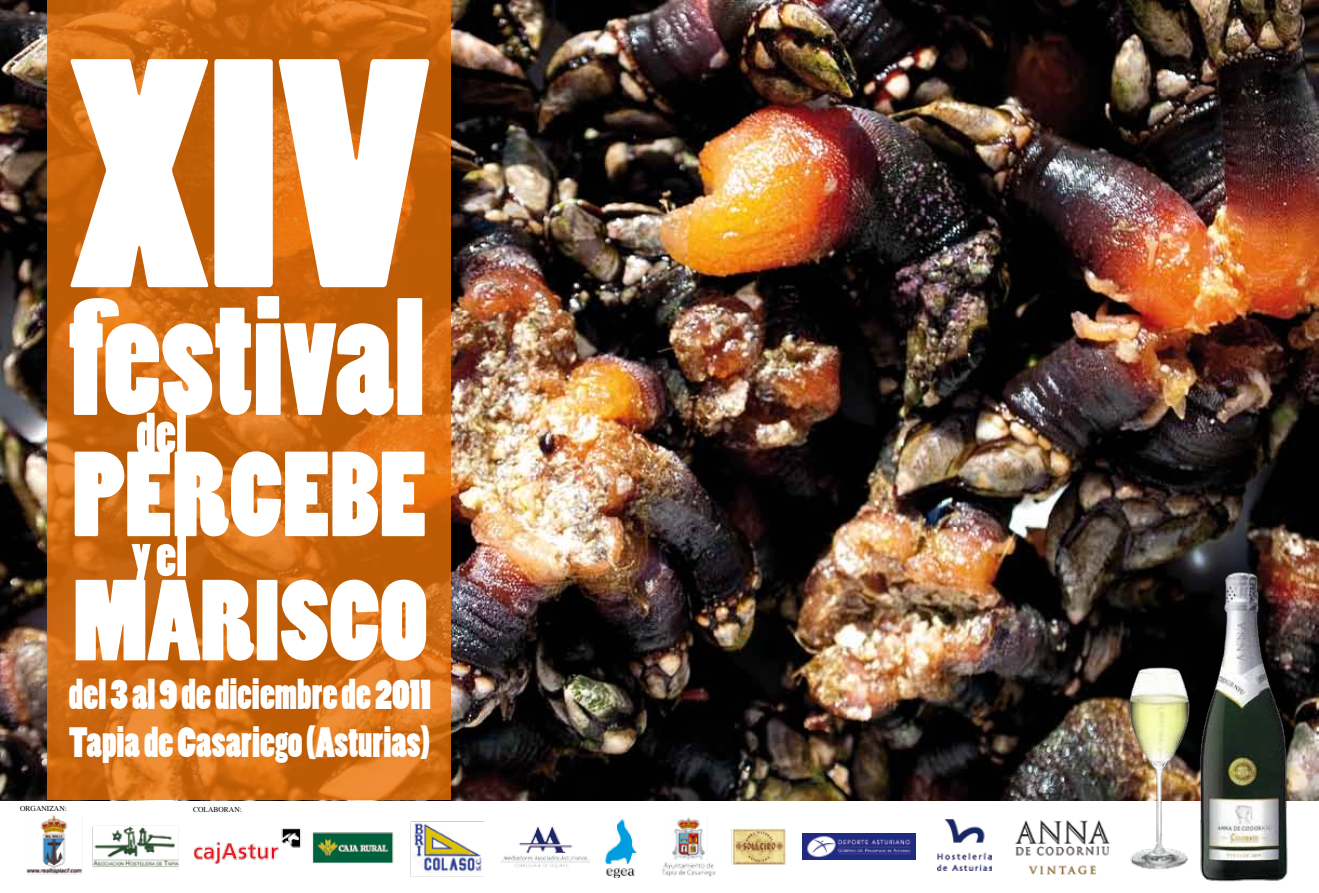
<style>
.page{position:relative;width:1319px;height:893px;background:#fff}
.page>*{position:absolute;margin:0;border:0;box-sizing:border-box;transform-origin:0 0}
.t1{font:304.05px "Poplar Std";color:#fff}
.t2{font:152.7px "Poplar Std";color:#fff}
.t3{font:112.8px "Poplar Std";color:#fff}
.t4{font:107.25px "Poplar Std";color:#fff}
.t5{font:53.55px "Poplar Std";color:#fff}
.t6{font:39.6px/47.5px "Poplar Std";color:#fff}
.t7{font:7.5px "Times";color:#000}
</style>
<div class="page">
<img style="left:0;top:0;width:1318px;height:801px">
<svg style="left:47px;top:1px;width:404px;height:799px;background:#cd680f"></svg>
<img style="left:26px;top:815px;width:760px;height:62px">
<img style="left:802px;top:833px;width:112px;height:26px">
<img style="left:937px;top:820px;width:54px;height:51px">
<img style="left:1015px;top:820px;width:95px;height:54px">
<img style="left:1123px;top:569px;width:168px;height:313px">
<h1 class="t1" style="left:70px;top:8px;width:360px">XIV</h1>
<h2 class="t2" style="left:69px;top:275px;width:358px">festival</h2>
<h3 class="t5" style="left:136px;top:405px;width:52px">del</h3>
<h3 class="t3" style="left:72px;top:433px;width:356px">PERCEBE</h3>
<h3 class="t5" style="left:132px;top:527px;width:57px">y el</h3>
<h3 class="t4" style="left:73px;top:562px;width:355px">MARISCO</h3>
<p class="t6" style="left:69px;top:673px;width:363px">del 3 al 9 de diciembre de 2011<br>Tapia de Casariego (Asturias)</p>
<p class="t7" style="left:20px;top:802px;width:48px">ORGANIZAN:</p>
<p class="t7" style="left:193px;top:802px;width:50px">COLABORAN:</p>
</div>
